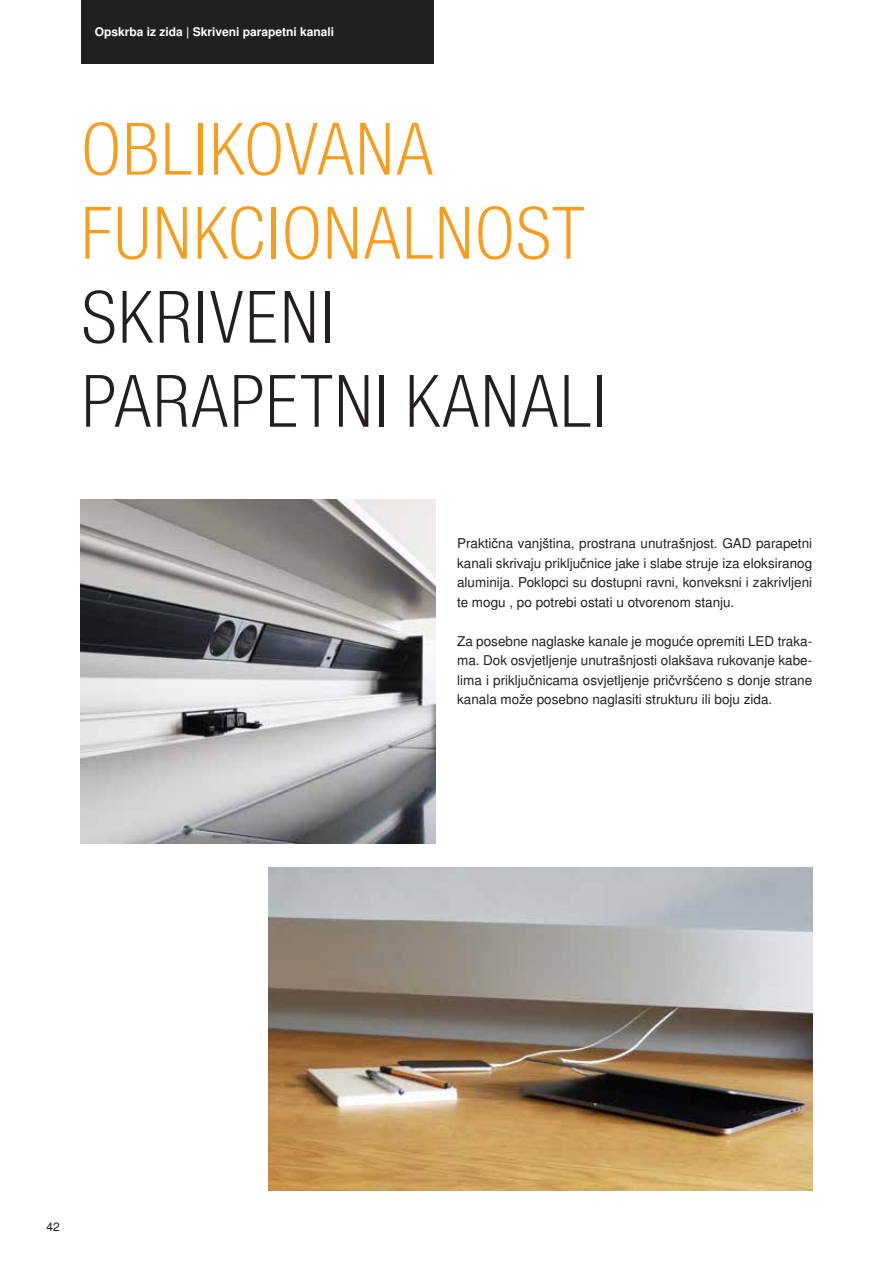
<style>
.page{position:relative;width:893px;height:1263px;background:#fff}
.page>*{position:absolute;margin:0;border:0;box-sizing:border-box;transform-origin:0 0}
.t1{font:72px/84px "Nimbus San LOT Lig Con";color:#f89c1c}
.t2{font:72px/84px "Nimbus San LOT Lig Con";color:#231f20}
.t3{font:13.5px/19.5px "Nimbus San LOT";color:#231f20;text-align:justify}
.t4{font:700 12px "Nimbus San LOT";color:#fff}
.t5{font:12px "Nimbus San LOT";color:#231f20}
</style>
<div class="page">
<img style="left:81px;top:500px;width:355px;height:343px">
<div style="left:81px;top:0;width:353px;height:64px;background:#231f20"></div>
<img style="left:269px;top:867px;width:543px;height:324px">
<p class="t4" style="left:95px;top:25px;width:241px">Opskrba iz zida | Skriveni parapetni kanali</p>
<h1 class="t1" style="left:81px;top:108px;width:506px">OBLIKOVANA<br>FUNKCIONALNOST</h1>
<h1 class="t2" style="left:81px;top:276px;width:528px">SKRIVENI<br>PARAPETNI KANALI</h1>
<p class="t3" style="left:457px;top:534px;width:357px">Praktična vanjština, prostrana unutrašnjost. GAD parapetni kanali skrivaju priključnice jake i slabe struje iza eloksiranog aluminija. Poklopci su dostupni ravni, konveksni i zakrivljeni te mogu , po potrebi ostati u otvorenom stanju.</p>
<p class="t3" style="left:457px;top:631px;width:357px">Za posebne naglaske kanale je moguće opremiti LED traka&shy;ma. Dok osvjetljenje unutrašnjosti olakšava rukovanje kabe&shy;lima i priključnicama osvjetljenje pričvršćeno s donje strane kanala može posebno naglasiti strukturu ili boju zida.</p>
<p class="t5" style="left:47px;top:1220px;width:15px">42</p>
</div>
